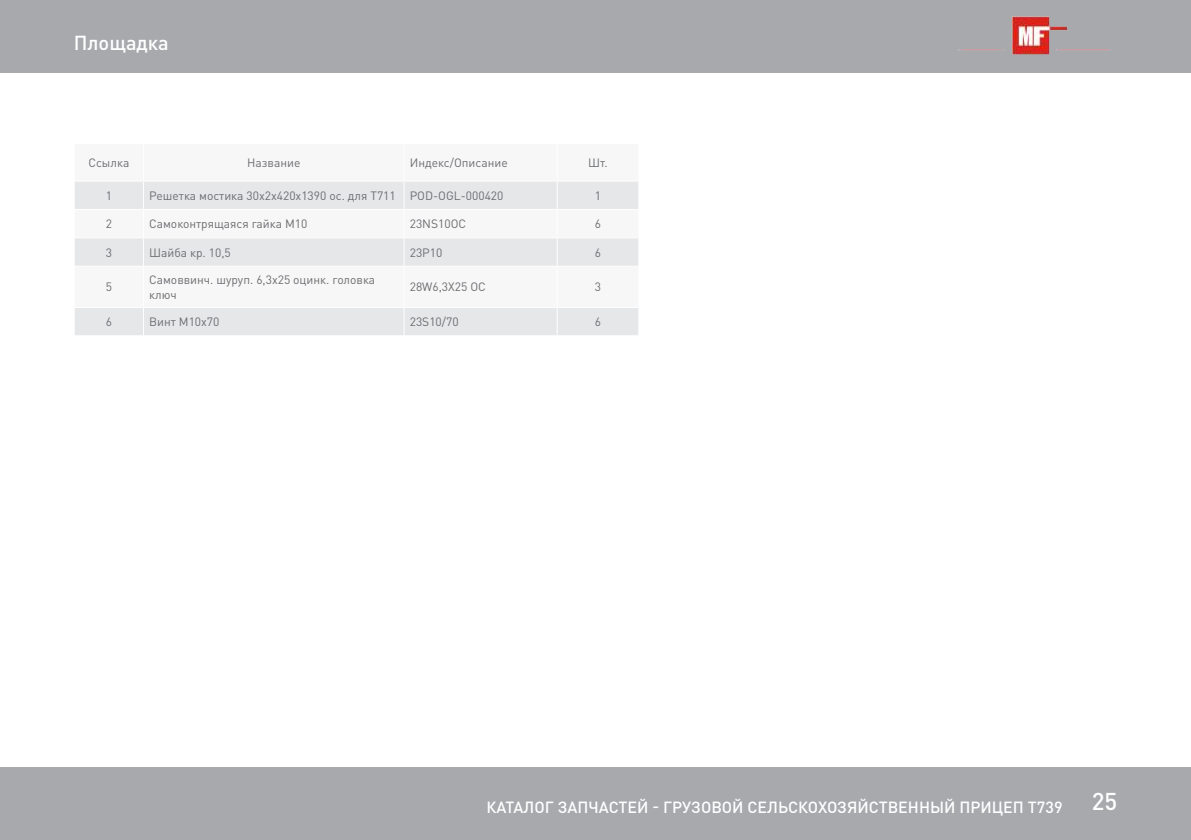
<style>
.page{position:relative;width:1191px;height:840px;background:#fff}
.page>*{position:absolute;margin:0;border:0;box-sizing:border-box;transform-origin:0 0}
.t1{font:500 20px "DIN Pro";color:#fff}
.t2{font:500 16px "DIN Pro";color:#fff}
.t3{font:12px/14.4px "DIN Pro";color:#6c6d70}
.s1{font-size:24px}
</style>
<div class="page">
<div style="left:0;top:0;width:1191px;height:72px;background:#a8a9ad"></div>
<div style="left:0;top:767px;width:1191px;height:72px;background:#a8a9ad"></div>
<img style="left:958px;top:16px;width:153px;height:39px">
<svg style="left:75px;top:182px;width:563px;height:153px;fill:#e6e7e9"></svg>
<hr style="left:74px;top:209px;width:69px;height:1px;background:#fff">
<hr style="left:143px;top:209px;width:261px;height:1px;background:#fff">
<hr style="left:404px;top:209px;width:153px;height:1px;background:#fff">
<hr style="left:557px;top:209px;width:82px;height:1px;background:#fff">
<hr style="left:74px;top:237px;width:69px;height:1px;background:#fff">
<hr style="left:143px;top:237px;width:261px;height:1px;background:#fff">
<svg style="left:143px;top:182px;width:1px;height:83px"></svg>
<hr style="left:404px;top:237px;width:153px;height:1px;background:#fff">
<svg style="left:403px;top:182px;width:1px;height:83px"></svg>
<hr style="left:557px;top:237px;width:82px;height:1px;background:#fff">
<svg style="left:557px;top:182px;width:1px;height:83px"></svg>
<hr style="left:74px;top:265px;width:69px;height:1px;background:#fff">
<hr style="left:143px;top:265px;width:261px;height:1px;background:#fff">
<hr style="left:143px;top:266px;width:1px;height:41px;background:#fff">
<hr style="left:404px;top:265px;width:153px;height:1px;background:#fff">
<hr style="left:403px;top:266px;width:1px;height:41px;background:#fff">
<hr style="left:557px;top:265px;width:82px;height:1px;background:#fff">
<hr style="left:557px;top:266px;width:1px;height:41px;background:#fff">
<hr style="left:74px;top:307px;width:69px;height:1px;background:#fff">
<hr style="left:143px;top:307px;width:261px;height:1px;background:#fff">
<svg style="left:143px;top:308px;width:1px;height:27px"></svg>
<hr style="left:404px;top:307px;width:153px;height:1px;background:#fff">
<svg style="left:403px;top:308px;width:1px;height:27px"></svg>
<hr style="left:557px;top:307px;width:82px;height:1px;background:#fff">
<svg style="left:557px;top:308px;width:1px;height:27px"></svg>
<h1 class="t1" style="left:74px;top:29px;width:97px">Площадка</h1>
<p class="t3" style="left:88px;top:155px;width:42px">Ссылка</p>
<p class="t3" style="left:247px;top:155px;width:55px">Название</p>
<p class="t3" style="left:410px;top:155px;width:99px">Индекс/Описание</p>
<p class="t3" style="left:588px;top:155px;width:21px">Шт.</p>
<p class="t3" style="left:106px;top:188px;width:8px">1</p>
<p class="t3" style="left:149px;top:188px;width:356px">Решетка мостика 30x2x420x1390 oc. для T711 POD-OGL-000420</p>
<p class="t3" style="left:595px;top:188px;width:8px">1</p>
<p class="t3" style="left:106px;top:216px;width:8px">2</p>
<p class="t3" style="left:149px;top:216px;width:160px">Самоконтрящаяся гайка M10</p>
<p class="t3" style="left:410px;top:216px;width:58px">23NS10OC</p>
<p class="t3" style="left:595px;top:216px;width:8px">6</p>
<p class="t3" style="left:106px;top:244px;width:8px">3</p>
<p class="t3" style="left:149px;top:244px;width:83px">Шайба кр. 10,5</p>
<p class="t3" style="left:410px;top:244px;width:34px">23P10</p>
<p class="t3" style="left:595px;top:244px;width:8px">6</p>
<p class="t3" style="left:106px;top:279px;width:8px">5</p>
<p class="t3" style="left:149px;top:272px;width:228px">Самоввинч. шуруп. 6,3x25 oцинк. головка ключ</p>
<p class="t3" style="left:410px;top:279px;width:78px">28W6,3X25 OC</p>
<p class="t3" style="left:595px;top:279px;width:8px">3</p>
<p class="t3" style="left:106px;top:314px;width:8px">6</p>
<p class="t3" style="left:149px;top:314px;width:72px">Винт M10х70</p>
<p class="t3" style="left:410px;top:314px;width:50px">23S10/70</p>
<p class="t3" style="left:595px;top:314px;width:8px">6</p>
<h2 class="t2" style="left:486px;top:795px;width:632px">КАТАЛОГ ЗАПЧАСТЕЙ - ГРУЗОВОЙ СЕЛЬСКОХОЗЯЙСТВЕННЫЙ ПРИЦЕП T739 <span class="s1">25</span></h2>
</div>
